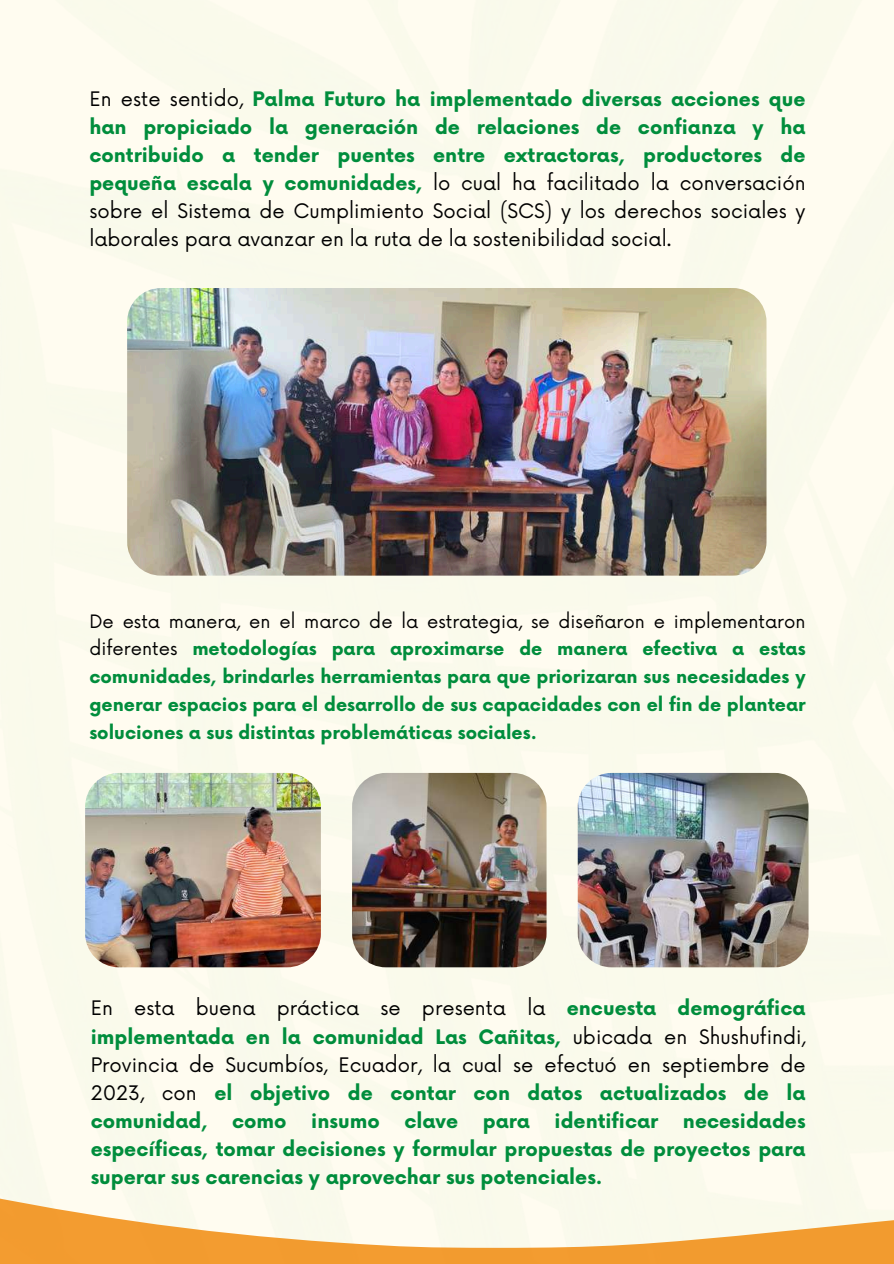
<style>
.page{position:relative;width:894px;height:1264px;background:#fff}
.page>*{position:absolute;margin:0;border:0;box-sizing:border-box;transform-origin:0 0}
.t1{font:700 19.5px/28.2px "Now";color:#008d3c;text-align:justify}
.t2{font:19.5px/28.2px "Now";color:#000;text-align:justify}
.t3{font:700 18px/27.9px "Now";color:#008d3c;text-align:justify}
.s1{font-weight:400;color:#000}
.s2{font-weight:700;color:#008d3c}
</style>
<div class="page">
<div style="left:0;top:0;width:893px;height:1143px;background:#fafaec"></div>
<svg style="left:0;top:1143px;width:893px;height:120px;fill:#fafaeb"></svg>
<img style="left:127px;top:288px;width:639px;height:287px;border-radius:34px">
<img style="left:85px;top:773px;width:235px;height:194px;border-radius:34px">
<img style="left:352px;top:773px;width:194px;height:194px;border-radius:34px">
<img style="left:577px;top:773px;width:231px;height:194px;border-radius:34px">
<p class="t1" style="left:89px;top:86px;width:717px"><span class="s1">En este sentido,</span> Palma Futuro ha implementado diversas acciones que han propiciado la generación de relaciones de confianza y ha contribuido a tender puentes entre extractoras, productores de pequeña escala y comunidades, <span class="s1">lo cual ha facilitado la conversación sobre el Sistema de Cumplimiento Social (SCS) y los derechos sociales y laborales para avanzar en la ruta de la sostenibilidad social.</span></p>
<p class="t3" style="left:89px;top:608px;width:717px"><span class="s1">De esta manera, en el marco de la estrategia, se diseñaron e implementaron diferentes</span> metodologías para aproximarse de manera efectiva a estas comunidades, brindarles herramientas para que priorizaran sus necesidades y generar espacios para el desarrollo de sus capacidades con el fin de plantear soluciones a sus distintas problemáticas sociales.</p>
<p class="t2" style="left:91px;top:995px;width:716px">En esta buena práctica se presenta la <span class="s2">encuesta demográfica implementada en la comunidad Las Cañitas,</span> ubicada en Shushufindi, Provincia de Sucumbíos, Ecuador, la cual se efectuó en septiembre de 2023, con <span class="s2">el objetivo de contar con datos actualizados de la comunidad,</span></p>
<p class="t1" style="left:91px;top:1108px;width:716px;text-indent:592px">necesidades específicas, tomar decisiones y formular propuestas de proyectos para superar sus carencias y aprovechar sus potenciales.</p>
<p class="t1" style="left:232px;top:1108px;width:56px">como</p>
<p class="t1" style="left:311px;top:1108px;width:70px">insumo</p>
<p class="t1" style="left:404px;top:1108px;width:55px">clave</p>
<p class="t1" style="left:482px;top:1108px;width:49px">para</p>
<p class="t1" style="left:554px;top:1108px;width:105px">identificar</p>
</div>
